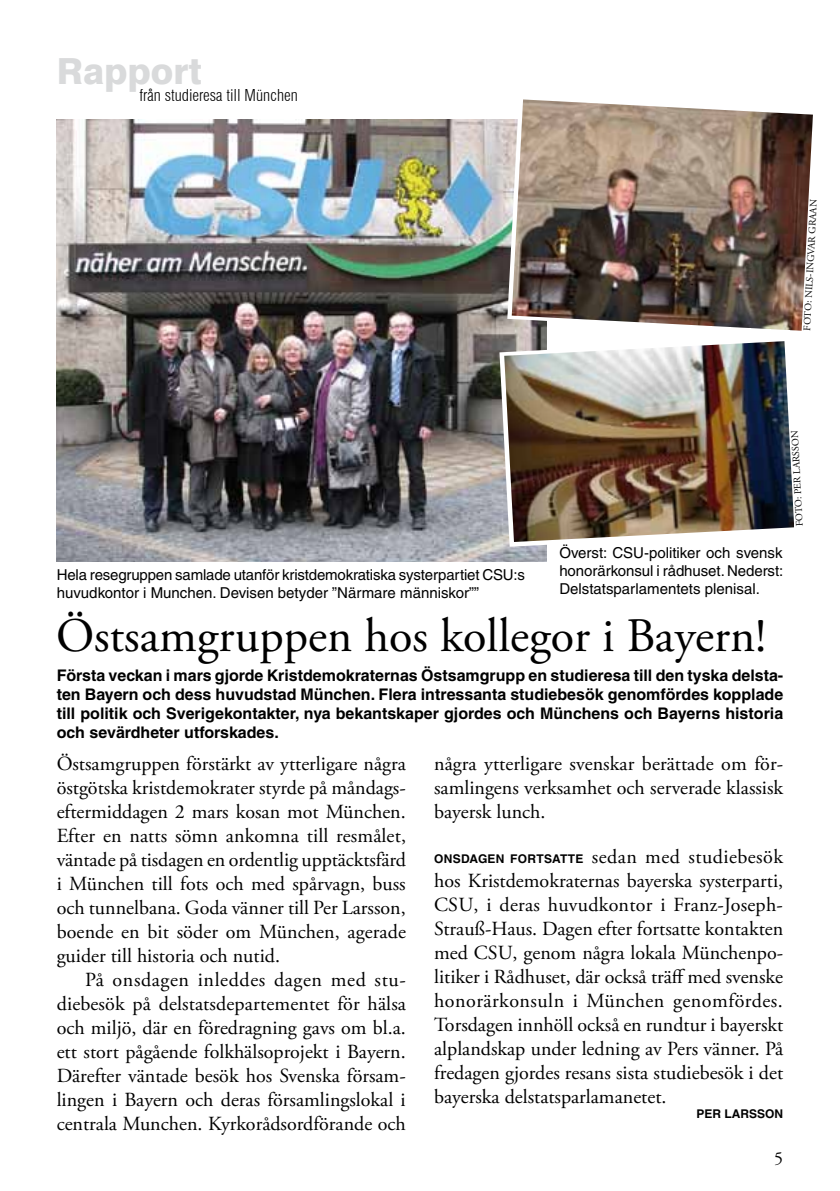
<style>
.page{position:relative;width:840px;height:1191px;background:#fff}
.page>*{position:absolute;margin:0;border:0;box-sizing:border-box;transform-origin:0 0}
.t1{font:48px "Adobe Garamond Pro";letter-spacing:-.005em;color:#000}
.t2{font:800 36px "Swiss 721 BT";color:#d9dadb}
.t3{font:20px/24px "Adobe Garamond Pro";color:#000;text-align:justify}
.t4{font:18px "Adobe Garamond Pro";color:#000}
.t5{font:700 16px/19.2px "Helvetica";color:#000;text-align:justify}
.t6{font:300 condensed 16px "Swiss 721 BT";color:#000}
.t7{font:15px/18px "Helvetica";color:#000}
.t8{font:700 12px "Helvetica";color:#000}
.t9{font:10px "Adobe Garamond Pro";color:#000}
.s1{font-family:"Helvetica";font-weight:700;font-size:12px}
</style>
<div class="page">
<img style="left:57px;top:120px;width:489px;height:441px">
<svg style="left:507px;top:119px;width:4px;height:205px"></svg>
<img style="left:511px;top:99px;width:301px;height:232px">
<svg style="left:499px;top:347px;width:48px;height:200px"></svg>
<img style="left:504px;top:341px;width:289px;height:201px">
<h2 class="t2" style="left:57px;top:49px;width:146px">Rapport</h2>
<p class="t6" style="left:139px;top:86px;width:160px">från studieresa till München</p>
<p class="t9" style="left:800px;top:330px;width:133px;rotate:-87deg">FOTO: NILS-INGVAR GRAAN</p>
<p class="t7" style="left:57px;top:566px;width:469px">Hela resegruppen samlade utanför kristdemokratiska systerpartiet CSU:s huvudkontor i Munchen. Devisen betyder ”Närmare människor””</p>
<p class="t7" style="left:559px;top:544px;width:225px;text-align:justify">Överst: CSU-politiker och svensk honorärkonsul i rådhuset. Nederst:<br>Delstatsparlamentets plenisal.</p>
<p class="t9" style="left:793px;top:527px;width:98px;rotate:-93deg">FOTO: PER LARSSON</p>
<h1 class="t1" style="left:56px;top:607px;width:711px">Östsamgruppen hos kollegor i Bayern!</h1>
<p class="t5" style="left:57px;top:665px;width:727px">Första veckan i mars gjorde Kristdemokraternas Östsamgrupp en studieresa till den tyska delsta&shy;ten Bayern och dess huvudstad München. Flera intressanta studiebesök genomfördes kopplade till politik och Sverigekontakter, nya bekantskaper gjordes och Münchens och Bayerns historia och sevärdheter utforskades.</p>
<p class="t3" style="left:57px;top:752px;width:350px">Östsamgruppen förstärkt av ytterligare några östgötska kristdemokrater styrde på måndags&shy;eftermiddagen 2 mars kosan mot München.<br>Efter en natts sömn ankomna till resmålet, väntade på tisdagen en ordentlig upptäcktsfärd i München till fots och med spårvagn, buss och tunnelbana. Goda vänner till Per Larsson, boende en bit söder om München, agerade guider till historia och nutid.</p>
<p class="t3" style="left:57px;top:968px;width:351px;text-indent:28px">På onsdagen inleddes dagen med stu&shy;diebesök på delstatsdepartementet för hälsa och miljö, där en föredragning gavs om bl.a. ett stort pågående folkhälsoprojekt i Bayern.<br>Därefter väntade besök hos Svenska försam&shy;lingen i Bayern och deras församlingslokal i centrala Munchen. Kyrkorådsordförande och</p>
<p class="t3" style="left:434px;top:752px;width:351px">några ytterligare svenskar berättade om för&shy;samlingens verksamhet och serverade klassisk bayersk lunch.</p>
<p class="t3" style="left:434px;top:845px;width:350px"><span class="s1">Onsdagen fortsatte</span> sedan med studiebesök hos Kristdemokraternas bayerska systerparti, CSU, i deras huvudkontor i Franz-Joseph-Strauß-Haus. Dagen efter fortsatte kontakten med CSU, genom några lokala Münchenpo&shy;litiker i Rådhuset, där också träff med svenske honorärkonsuln i München genomfördes.<br>Torsdagen innhöll också en rundtur i bayerskt alplandskap under ledning av Pers vänner. På fredagen gjordes resans sista studiebesök i det bayerska delstatsparlamanetet.</p>
<p class="t8" style="left:696px;top:1106px;width:88px">Per Larsson</p>
<p class="t4" style="left:773px;top:1147px;width:10px">5</p>
</div>
